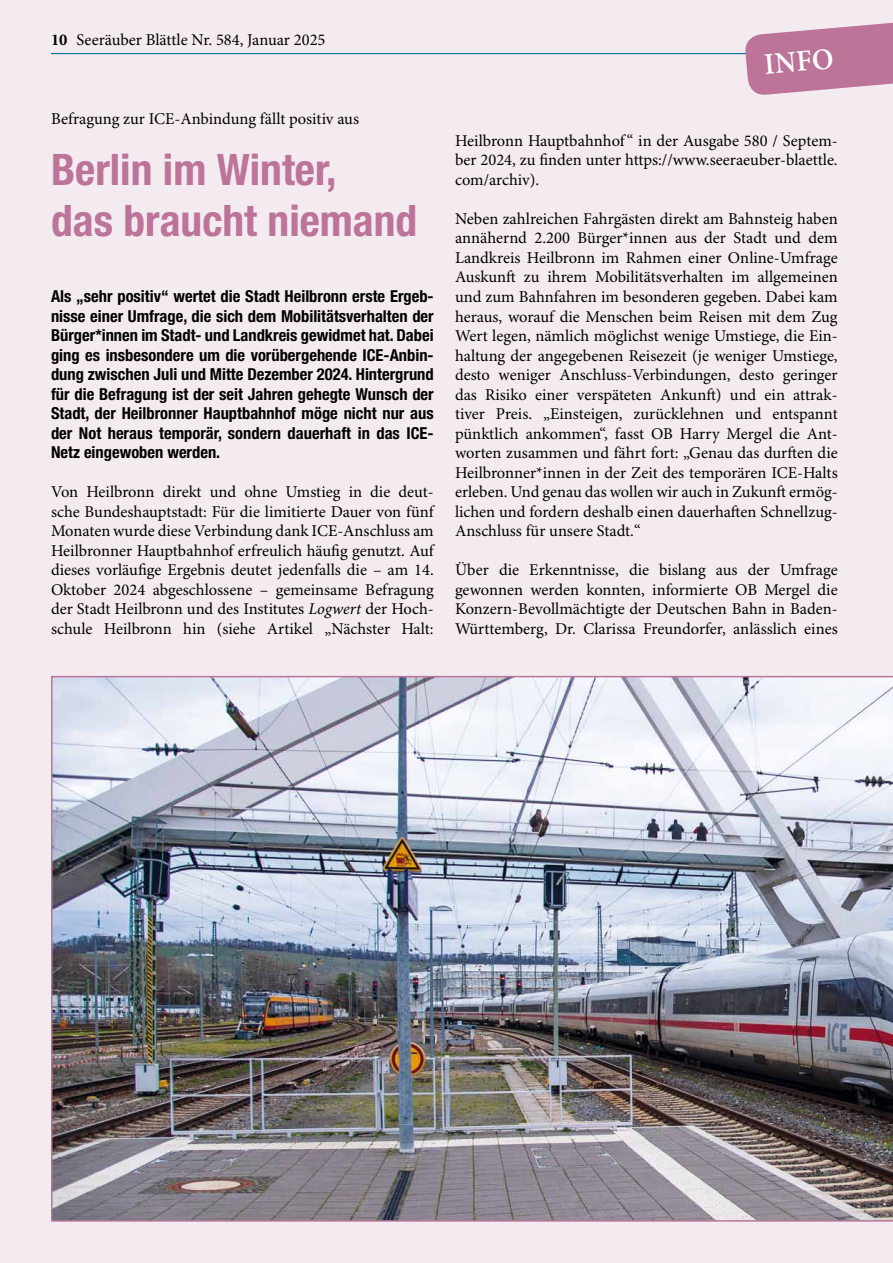
<style>
.page{position:relative;width:893px;height:1263px;background:#f4ebf1}
.page>*{position:absolute;margin:0;border:0;box-sizing:border-box;transform-origin:0 0}
.t1{font:700 condensed 43.5px/51px "Helvetica Neue LT Pro";color:#bc7499}
.t2{font:600 30px "Minion Pro";color:#fff;scale:.95 1}
.t3{font:16.5px/19.5px "Minion Pro";color:#000;text-align:justify}
.t4{font:700 condensed 16.5px/19.5px "Helvetica Neue LT Pro";color:#000;text-align:justify}
.s1{font-weight:700}
.s2{font-style:italic}
</style>
<div class="page">
<hr style="left:51px;top:53px;width:787px;height:1px;background:#0074a6">
<svg style="left:744px;top:22px;width:149px;height:73px"></svg>
<img style="left:51px;top:676px;width:842px;height:545px">
<p class="t3" style="left:51px;top:31px;width:276px"><span class="s1">10</span> Seeräuber Blättle Nr. 584, Januar 2025</p>
<p class="t3" style="left:51px;top:110px;width:310px">Befragung zur ICE-Anbindung fällt positiv aus</p>
<h1 class="t1" style="left:51px;top:144px;width:368px">Berlin im Winter,<br>das braucht niemand</h1>
<p class="t4" style="left:51px;top:286px;width:384px">Als „sehr positiv“ wertet die Stadt Heilbronn erste Ergeb&shy;nisse einer Umfrage, die sich dem Mobilitätsverhalten der Bürger*innen im Stadt- und Landkreis gewidmet hat. Dabei ging es insbesondere um die vorübergehende ICE-Anbin&shy;dung zwischen Juli und Mitte Dezember 2024. Hintergrund für die Befragung ist der seit Jahren gehegte Wunsch der Stadt, der Heilbronner Hauptbahnhof möge nicht nur aus der Not heraus temporär, sondern dauerhaft in das ICE-Netz eingewoben werden.</p>
<p class="t3" style="left:51px;top:483px;width:384px">Von Heilbronn direkt und ohne Umstieg in die deut&shy;sche Bundeshauptstadt: Für die limitierte Dauer von fünf Monaten wurde diese Verbindung dank ICE-Anschluss am Heilbronner Hauptbahnhof erfreulich häufig genutzt. Auf dieses vorläufige Ergebnis deutet jedenfalls die – am 14.<br>Oktober 2024 abgeschlossene – gemeinsame Befragung der Stadt Heilbronn und des Institutes <span class="s2">Logwert</span> der Hoch&shy;schule Heilbronn hin (siehe Artikel „Nächster Halt:</p>
<h2 class="t2" style="left:763px;top:46px;width:75px;rotate:-5deg">IN FO</h2>
<p class="t3" style="left:455px;top:132px;width:384px">Heilbronn Hauptbahnhof “ in der Ausgabe 580 / Septem&shy;ber 2024, zu finden unter https://www.seeraeuber-blaettle. com/archiv).</p>
<p class="t3" style="left:455px;top:210px;width:384px">Neben zahlreichen Fahrgästen direkt am Bahnsteig haben annähernd 2.200 Bürger*innen aus der Stadt und dem Landkreis Heilbronn im Rahmen einer Online-Umfrage Auskunft zu ihrem Mobilitätsverhalten im allgemeinen und zum Bahnfahren im besonderen gegeben. Dabei kam heraus, worauf die Menschen beim Reisen mit dem Zug Wert legen, nämlich möglichst wenige Umstiege, die Ein&shy;haltung der angegebenen Reisezeit (je weniger Umstiege, desto weniger Anschluss-Verbindungen, desto geringer das Risiko einer verspäteten Ankunft) und ein attrak&shy;tiver Preis. „Einsteigen, zurücklehnen und entspannt pünktlich ankommen“, fasst OB Harry Mergel die Ant&shy;worten zusammen und fährt fort: „Genau das durften die Heilbronner*innen in der Zeit des temporären ICE-Halts erleben. Und genau das wollen wir auch in Zukunft ermög&shy;lichen und fordern deshalb einen dauerhaften Schnellzug-Anschluss für unsere Stadt.“</p>
<p class="t3" style="left:455px;top:561px;width:384px">Über die Erkenntnisse, die bislang aus der Umfrage gewonnen werden konnten, informierte OB Mergel die Konzern-Bevollmächtigte der Deutschen Bahn in Baden-Württemberg, Dr. Clarissa Freundorfer, anlässlich eines</p>
</div>
